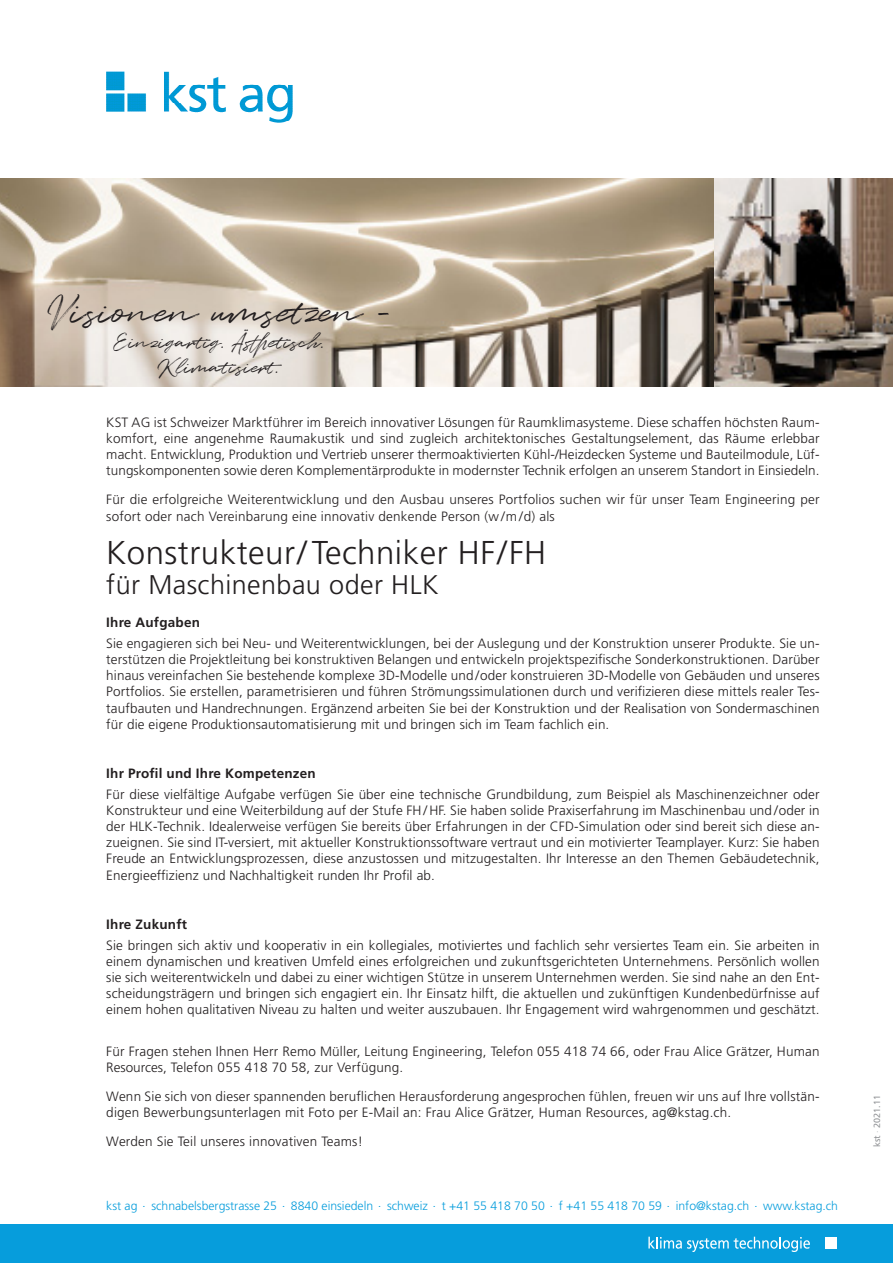
<style>
.page{position:relative;width:893px;height:1263px;background:#fff}
.page>*{position:absolute;margin:0;border:0;box-sizing:border-box;transform-origin:0 0}
.t1{font:39px "Quentin";color:#231f20}
.t2{font:300 33px "Frutiger LT Pro";letter-spacing:.015em;color:#231f20}
.t3{font:300 27px "Frutiger LT Pro";letter-spacing:.015em;color:#231f20}
.t4{font:21px/25.2px "Quentin";color:#231f20;text-align:center}
.t5{font:300 13.5px/16.2px "Frutiger LT Pro";letter-spacing:.015em;color:#231f20;text-align:justify}
.t6{font:700 13.5px "Frutiger LT Pro";letter-spacing:.015em;color:#231f20}
.t7{font:300 12.15px "Frutiger LT Pro";color:#069ddc}
.t8{font:9px "Frutiger LT Pro";color:#939598}
.s1{font-weight:300;font-size:8.25px}
</style>
<div class="page">
<img style="left:106px;top:71px;width:187px;height:52px">
<div style="left:0;top:1224px;width:893px;height:39px;background:#069ddc"></div>
<svg style="left:648px;top:1237px;width:162px;height:15px"></svg>
<div style="left:825px;top:1237px;width:12px;height:11px;background:#fff"></div>
<img style="left:0;top:179px;width:893px;height:207px">
<h1 class="t1" style="left:47px;top:285px;width:345px">Visionen umsetzen –</h1>
<h3 class="t4" style="left:113px;top:331px;width:212px">Einzigartig. Ästhetisch.<br>Klimatisiert.</h3>
<p class="t5" style="left:106px;top:414px;width:715px">KST AG ist Schweizer Marktführer im Bereich innovativer Lösungen für Raumklimasysteme. Diese schaffen höchsten Raum&shy;komfort, eine angenehme Raumakustik und sind zugleich architektonisches Gestaltungselement, das Räume erlebbar macht. Entwicklung, Produktion und Vertrieb unserer thermoaktivierten Kühl-/Heizdecken Systeme und Bauteilmodule, Lüf&shy;tungskomponenten sowie deren Komplementärprodukte in modernster Technik erfolgen an unserem Standort in Einsiedeln.</p>
<p class="t5" style="left:106px;top:492px;width:715px">Für die erfolgreiche Weiterentwicklung und den Ausbau unseres Portfolios suchen wir für unser Team Engineering per sofort oder nach Vereinbarung eine innovativ denkende Person (w/m /d) als</p>
<h2 class="t2" style="left:106px;top:533px;width:441px">Konstrukteur/ Techniker HF/FH</h2>
<h3 class="t3" style="left:106px;top:569px;width:334px">für Maschinenbau oder HLK</h3>
<p class="t6" style="left:106px;top:615px;width:95px">Ihre Aufgaben</p>
<p class="t5" style="left:106px;top:635px;width:715px">Sie engagieren sich bei Neu- und Weiterentwicklungen, bei der Auslegung und der Konstruktion unserer Produkte. Sie un&shy;terstützen die Projektleitung bei konstruktiven Belangen und entwickeln projektspezifische Sonderkonstruktionen. Darüber hinaus vereinfachen Sie bestehende komplexe 3D-Modelle und /oder konstruieren 3D-Modelle von Gebäuden und unseres Portfolios. Sie erstellen, parametrisieren und führen Strömungssimulationen durch und verifizieren diese mittels realer Tes&shy;taufbauten und Handrechnungen. Ergänzend arbeiten Sie bei der Konstruktion und der Realisation von Sondermaschinen für die eigene Produktionsautomatisierung mit und bringen sich im Team fachlich ein.</p>
<p class="t6" style="left:106px;top:765px;width:211px">Ihr Profil und Ihre Kompetenzen</p>
<p class="t5" style="left:106px;top:786px;width:715px">Für diese vielfältige Aufgabe verfügen Sie über eine technische Grundbildung, zum Beispiel als Maschinenzeichner oder Konstrukteur und eine Weiterbildung auf der Stufe FH/HF. Sie haben solide Praxiserfahrung im Maschinenbau und /oder in der HLK-Technik. Idealerweise verfügen Sie bereits über Erfahrungen in der CFD-Simulation oder sind bereit sich diese an&shy;zueignen. Sie sind IT-versiert, mit aktueller Konstruktionssoftware vertraut und ein motivierter Teamplayer. Kurz: Sie haben Freude an Entwicklungsprozessen, diese anzustossen und mitzugestalten. Ihr Interesse an den Themen Gebäudetechnik, Energieeffizienz und Nachhaltigkeit runden Ihr Profil ab.</p>
<p class="t6" style="left:106px;top:916px;width:82px">Ihre Zukunft</p>
<p class="t5" style="left:106px;top:937px;width:715px">Sie bringen sich aktiv und kooperativ in ein kollegiales, motiviertes und fachlich sehr versiertes Team ein. Sie arbeiten in einem dynamischen und kreativen Umfeld eines erfolgreichen und zukunftsgerichteten Unternehmens. Persönlich wollen sie sich weiterentwickeln und dabei zu einer wichtigen Stütze in unserem Unternehmen werden. Sie sind nahe an den Ent&shy;scheidungsträgern und bringen sich engagiert ein. Ihr Einsatz hilft, die aktuellen und zukünftigen Kundenbedürfnisse auf einem hohen qualitativen Niveau zu halten und weiter auszubauen. Ihr Engagement wird wahrgenommen und geschätzt.</p>
<p class="t5" style="left:106px;top:1043px;width:715px">Für Fragen stehen Ihnen Herr Remo Müller, Leitung Engineering, Telefon 055 418 74 66, oder Frau Alice Grätzer, Human<br>Resources, Telefon 055 418 70 58, zur Verfügung.</p>
<p class="t5" style="left:106px;top:1088px;width:715px">Wenn Sie sich von dieser spannenden beruflichen Herausforderung angesprochen fühlen, freuen wir uns auf Ihre vollstän&shy;digen Bewerbungsunterlagen mit Foto per E-Mail an: Frau Alice Grätzer, Human Resources, ag@kstag.ch.</p>
<p class="t5" style="left:106px;top:1133px;width:258px">Werden Sie Teil unseres innovativen Teams!</p>
<p class="t7" style="left:106px;top:1198px;width:733px">kst ag . schnabelsbergstrasse 25 . 8840 einsiedeln . schweiz . t +41 55 418 70 50 . f +41 55 418 70 59 . info@kstag.ch . www.kstag.ch</p>
<p class="t8" style="left:872px;top:1147px;width:53px;rotate:-90deg">kst <span class="s1">·</span> 2021.11</p>
</div>
